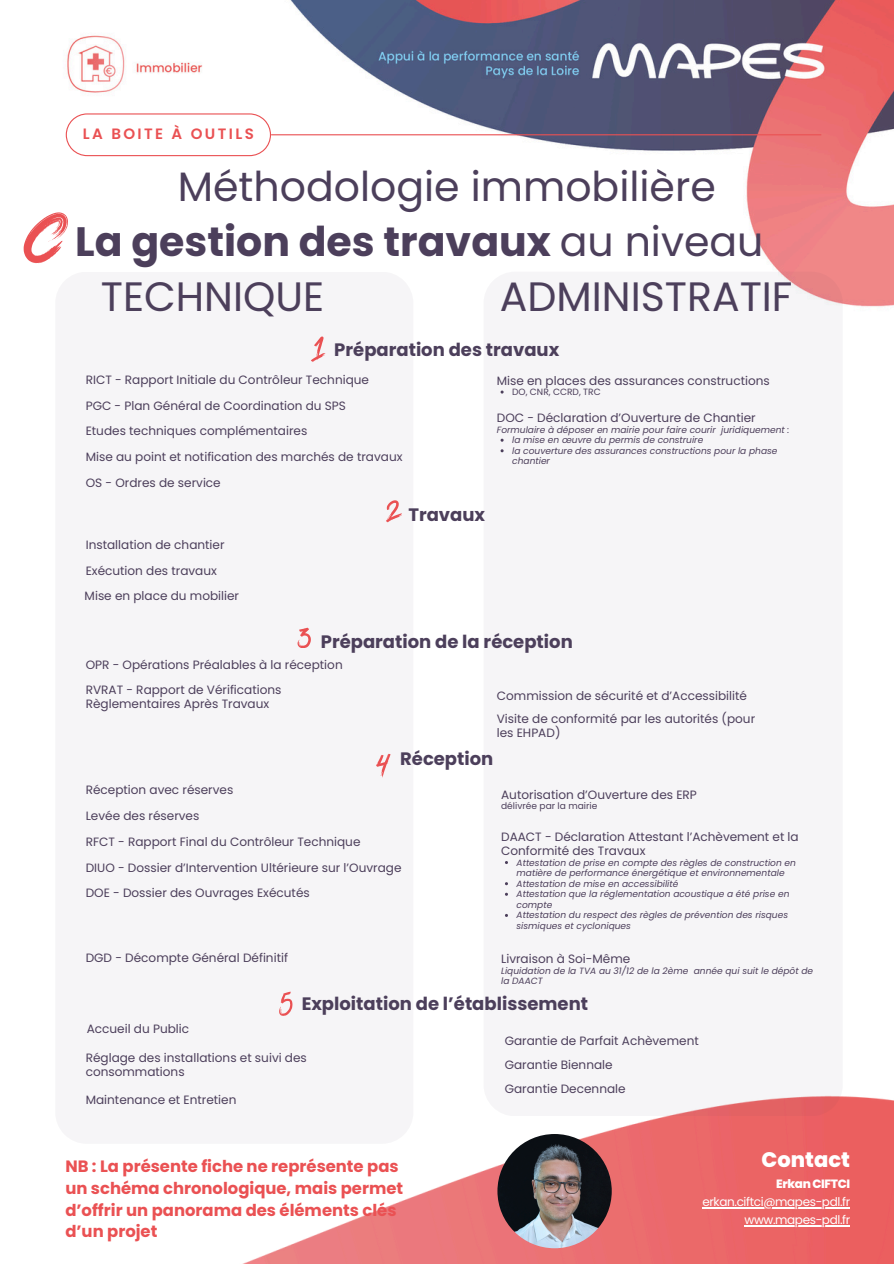
<style>
.page{position:relative;width:894px;height:1264px;background:#fff}
.page>*{position:absolute;margin:0;border:0;box-sizing:border-box;transform-origin:0 0}
.t1{font:40.95px "Poppins";color:#4c3f5b}
.t2{font:700 40.95px "Poppins";color:#4c3f5b}
.t3{font:800 21px "Poppins";color:#fff}
.t4{font:700 18px "Poppins";color:#4c3f5b}
.t5{font:700 16.35px/21.6px "Poppins";color:#ea5153}
.t6{font:600 15px "Poppins";letter-spacing:.16em;color:#ea5153}
.t7{font:12px/14.1px "Poppins";color:#4c3f5b}
.t8{font:12px "Poppins";letter-spacing:-.03em;color:#fff}
.t9{font:800 12px "Poppins";letter-spacing:-.03em;color:#fff}
.t10{font:italic 9px/10.6px "Poppins";color:#4c3f5b}
.t11{font:9px "Poppins";color:#4c3f5b}
.s1{font-weight:400}
</style>
<div class="page">
<img style="left:23px;top:0;width:870px;height:307px">
<img style="left:245px;top:1096px;width:648px;height:167px">
<div style="left:483px;top:271px;width:359px;height:845px;background:#f6f5f7"></div>
<div style="left:55px;top:271px;width:358px;height:872px;background:#f6f5f7"></div>
<svg style="left:311px;top:336px;width:14px;height:26px"></svg>
<svg style="left:386px;top:500px;width:15px;height:22px"></svg>
<svg style="left:297px;top:627px;width:14px;height:21px"></svg>
<svg style="left:376px;top:753px;width:14px;height:24px"></svg>
<svg style="left:279px;top:991px;width:13px;height:25px"></svg>
<svg style="left:24px;top:212px;width:44px;height:52px"></svg>
<svg style="left:500px;top:438px;width:3px;height:4px"></svg>
<hr style="left:271px;top:134px;width:550px;height:1px;background:#ea5153">
<svg style="left:66px;top:113px;width:204px;height:43px"></svg>
<img style="left:497px;top:1133px;width:114px;height:115px;border-radius:50%">
<hr style="left:702px;top:1206px;width:147px;height:1px;background:#fff">
<hr style="left:744px;top:1224px;width:105px;height:1px;background:#fff">
<h4 class="t6" style="left:83px;top:123px;width:172px">LA BOITE À OUTILS</h4>
<h4 class="t1" style="left:178px;top:158px;width:539px">Méthodologie immobilière</h4>
<h4 class="t2" style="left:75px;top:213px;width:689px">La gestion des travaux <span class="s1">au niveau</span></h4>
<h4 class="t1" style="left:101px;top:268px;width:225px">TECHNIQUE</h4>
<h4 class="t1" style="left:499px;top:268px;width:294px">ADMINISTRATIF</h4>
<p class="t4" style="left:334px;top:337px;width:226px">Préparation des travaux</p>
<h4 class="t7" style="left:86px;top:373px;width:285px">RICT - Rapport Initiale du Contrôleur Technique</h4>
<p class="t7" style="left:86px;top:398px;width:262px">PGC - Plan Général de Coordination du SPS</p>
<h4 class="t7" style="left:86px;top:424px;width:223px">Etudes techniques complémentaires</h4>
<h4 class="t7" style="left:86px;top:450px;width:318px">Mise au point et notification des marchés de travaux</h4>
<h4 class="t7" style="left:86px;top:475px;width:136px">OS - Ordres de service</h4>
<p class="t7" style="left:86px;top:537px;width:140px">Installation de chantier</p>
<h4 class="t7" style="left:86px;top:563px;width:133px">Exécution des travaux</h4>
<p class="t7" style="left:85px;top:589px;width:156px">Mise en place du mobilier</p>
<p class="t4" style="left:408px;top:502px;width:78px">Travaux</p>
<p class="t7" style="left:496px;top:373px;width:274px">Mise en places des assurances constructions</p>
<p class="t11" style="left:512px;top:385px;width:90px">DO, CNR, CCRD, TRC</p>
<h4 class="t7" style="left:496px;top:411px;width:260px">DOC - Déclaration d’Ouverture de Chantier</h4>
<p class="t10" style="left:496px;top:424px;width:294px">Formulaire à déposer en mairie pour faire courir juridiquement :</p>
<h4 class="t10" style="left:512px;top:435px;width:192px">la mise en œuvre du permis de construire</h4>
<h4 class="t10" style="left:512px;top:445px;width:267px">la couverture des assurances constructions pour la phase chantier</h4>
<p class="t4" style="left:321px;top:628px;width:253px">Préparation de la réception</p>
<h4 class="t7" style="left:86px;top:657px;width:258px">OPR - Opérations Préalables à la réception</h4>
<h4 class="t7" style="left:86px;top:683px;width:197px">RVRAT - Rapport de Vérifications<br>Règlementaires Après Travaux</h4>
<h4 class="t7" style="left:86px;top:783px;width:149px">Réception avec réserves</h4>
<h4 class="t7" style="left:86px;top:809px;width:115px">Levée des réserves</h4>
<p class="t7" style="left:497px;top:689px;width:251px">Commission de sécurité et d’Accessibilité</p>
<h4 class="t7" style="left:496px;top:711px;width:260px">Visite de conformité par les autorités (pour les EHPAD)</h4>
<h1 class="t4" style="left:400px;top:745px;width:95px">Réception</h1>
<h4 class="t7" style="left:501px;top:787px;width:197px">Autorisation d’Ouverture des ERP</h4>
<h4 class="t11" style="left:501px;top:800px;width:98px">délivrée par la mairie</h4>
<p class="t7" style="left:86px;top:834px;width:276px">RFCT - Rapport Final du Contrôleur Technique</p>
<p class="t7" style="left:86px;top:860px;width:317px">DIUO - Dossier d’Intervention Ultérieure sur l’Ouvrage</p>
<p class="t7" style="left:86px;top:886px;width:225px">DOE - Dossier des Ouvrages Exécutés</p>
<p class="t7" style="left:86px;top:951px;width:204px">DGD - Décompte Général Définitif</p>
<h4 class="t7" style="left:501px;top:830px;width:299px;line-height:13.6px">DAACT - Déclaration Attestant l’Achèvement et la<br>Conformité des Travaux</h4>
<h4 class="t10" style="left:516px;top:857px;width:281px">Attestation de prise en compte des règles de construction en matière de performance énergétique et environnementale</h4>
<h4 class="t10" style="left:516px;top:878px;width:163px">Attestation de mise en accessibilité</h4>
<p class="t10" style="left:516px;top:888px;width:274px">Attestation que la réglementation acoustique a été prise en compte</p>
<h4 class="t10" style="left:516px;top:910px;width:273px">Attestation du respect des règles de prévention des risques sismiques et cycloniques</h4>
<h4 class="t7" style="left:501px;top:951px;width:131px">Livraison à Soi-Même</h4>
<h4 class="t10" style="left:501px;top:965px;width:313px">Liquidation de la TVA au 31/12 de la 2ème année qui suit le dépôt de la DAACT</h4>
<p class="t4" style="left:301px;top:991px;width:288px">Exploitation de l’établissement</p>
<p class="t7" style="left:87px;top:1021px;width:104px">Accueil du Public</p>
<h4 class="t7" style="left:86px;top:1050px;width:223px">Réglage des installations et suivi des consommations</h4>
<p class="t7" style="left:86px;top:1092px;width:152px">Maintenance et Entretien</p>
<h4 class="t5" style="left:65px;top:1155px;width:339px">NB : La présente fiche ne représente pas un schéma chronologique, mais permet d’offrir un panorama des éléments clés d’un projet</h4>
<h4 class="t7" style="left:504px;top:1033px;width:195px">Garantie de Parfait Achèvement</h4>
<p class="t7" style="left:504px;top:1057px;width:109px">Garantie Biennale</p>
<p class="t7" style="left:504px;top:1081px;width:122px">Garantie Decennale</p>
<h4 class="t3" style="left:761px;top:1144px;width:90px">Contact</h4>
<h4 class="t9" style="left:776px;top:1175px;width:75px">Erkan CIFTCI</h4>
<h2 class="t8" style="left:702px;top:1193px;width:149px">erkan.ciftci@mapes-pdl.fr</h2>
<h2 class="t8" style="left:744px;top:1211px;width:107px">www.mapes-pdl.fr</h2>
</div>
